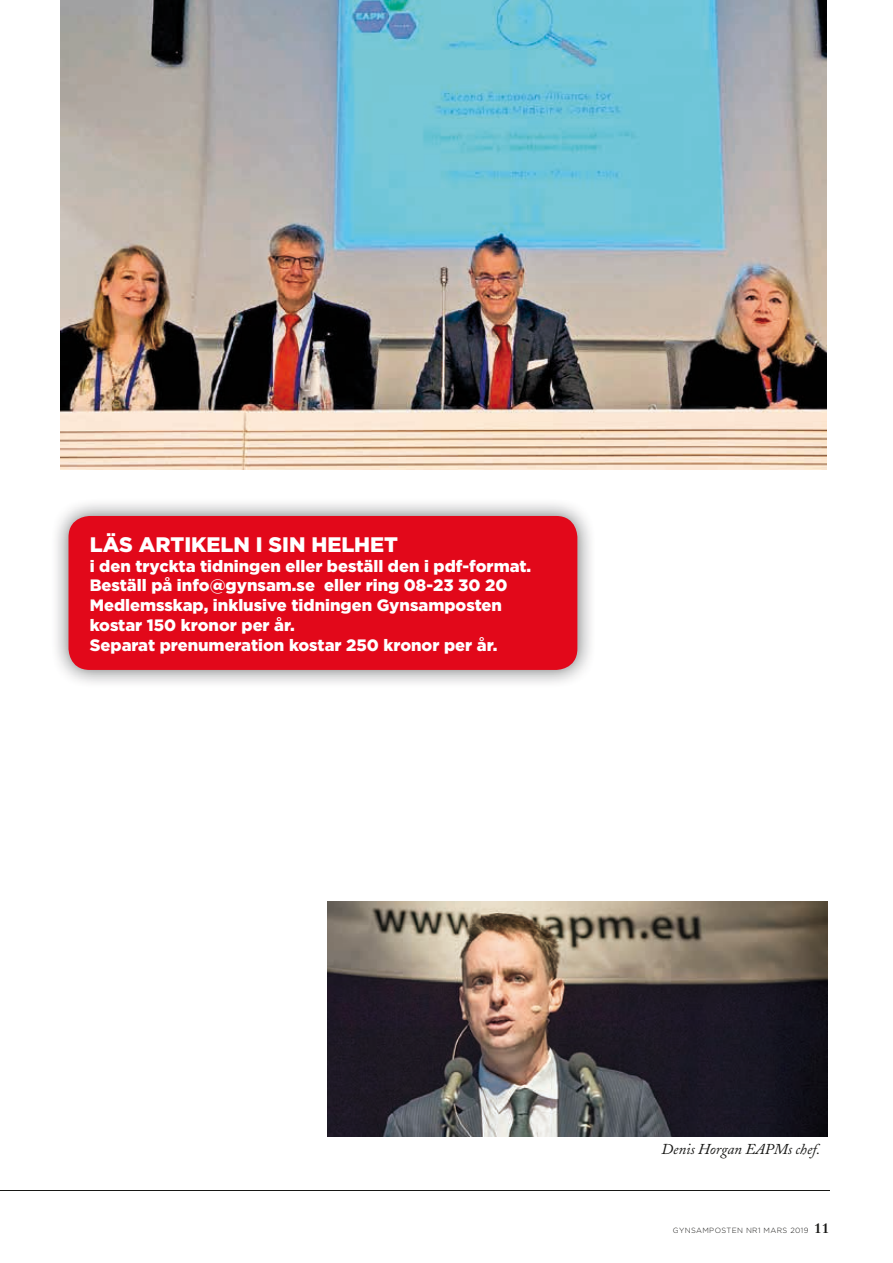
<style>
.page{position:relative;width:893px;height:1263px;background:#fff}
.page>*{position:absolute;margin:0;border:0;box-sizing:border-box;transform-origin:0 0}
.t1{font:900 21px "Gotham";color:#fff}
.t2{font:900 16.5px/19.8px "Gotham";color:#fff}
.t3{font:italic 15px "Adobe Caslon";color:#181816}
.t4{font:300 7.5px "Gotham";letter-spacing:.05em;color:#181816}
.s1{font-family:"Bembo";font-weight:700;font-size:15px}
</style>
<div class="page">
<hr style="left:0;top:1190px;width:829px;height:1px;background:#181816">
<img style="left:327px;top:901px;width:500px;height:236px">
<img style="left:61px;top:0;width:765px;height:469px">
<img style="left:56px;top:503px;width:535px;height:180px">
<div style="left:69px;top:516px;width:508px;height:154px;background:#e2081a;border-radius:21px"></div>
<p class="t1" style="left:90px;top:530px;width:310px">LÄS ARTIKELN I SIN HELHET</p>
<p class="t2" style="left:90px;top:556px;width:443px">i den tryckta tidningen eller beställ den i pdf-format.<br>Beställ på info@gynsam.se eller ring 08-23 30 20<br>Medlemsskap, inklusive tidningen Gynsamposten kostar 150 kronor per år.<br>Separat prenumeration kostar 250 kronor per år.</p>
<p class="t3" style="left:661px;top:1140px;width:160px">Denis Horgan EAPMs chef.</p>
<p class="t4" style="left:673px;top:1226px;width:158px">GYNSAMPOSTEN NR1 MARS 2019 <span class="s1">11</span></p>
</div>
